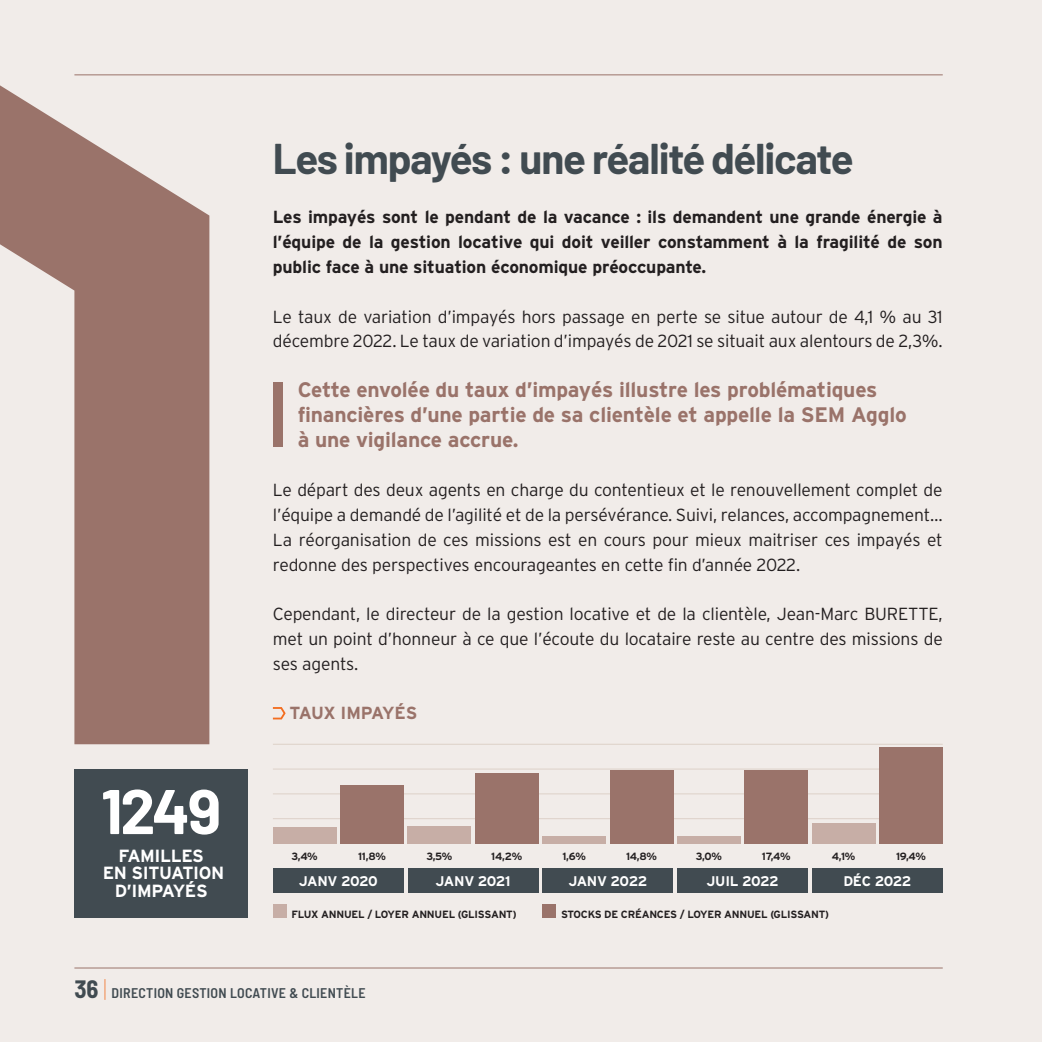
<style>
.page{position:relative;width:1042px;height:1042px;background:#f1ece9}
.page>*{position:absolute;margin:0;border:0;box-sizing:border-box;transform-origin:0 0}
.t1{font:700 63px "Barlow";color:#fff}
.t2{font:700 42px "Barlow";letter-spacing:-.03em;color:#414b51}
.t3{font:700 21px/24.8px "Interstate";letter-spacing:-.01em;color:#9a736a}
.t4{font:700 17.68px/17.7px "Interstate";letter-spacing:-.02em;color:#fff;text-align:center}
.t5{font:300 17.5px/24.8px "Interstate";letter-spacing:-.01em;color:#231f20;text-align:justify}
.t6{font:700 17.5px/24.8px "Interstate";letter-spacing:-.01em;color:#231f20;text-align:justify}
.t7{font:700 17.5px "Interstate";letter-spacing:-.025em;color:#9a736a}
.t8{font:700 14px "Interstate";letter-spacing:-.04em;color:#fff}
.t9{font:600 semi-condensed 14px "Barlow";letter-spacing:.02em;color:#414b51}
.t10{font:700 10.5px "Interstate";letter-spacing:-.02em;color:#231f20}
.s1{font-weight:700;font-size:24.5px}
.s2{font-weight:100;font-size:24.5px;color:#f36e21}
</style>
<div class="page">
<svg style="left:0;top:85px;width:209px;height:659px;fill:#9a736a"></svg>
<hr style="left:74px;top:967px;width:869px;height:1px;background:#9a736a">
<hr style="left:74px;top:74px;width:869px;height:1px;background:#9a736a">
<hr style="left:273px;top:818px;width:670px;height:1px;background:#ddd1c8">
<hr style="left:273px;top:793px;width:670px;height:1px;background:#ddd1c8">
<hr style="left:273px;top:769px;width:670px;height:1px;background:#ddd1c8">
<hr style="left:273px;top:744px;width:670px;height:1px;background:#ddd1c8">
<div style="left:273px;top:868px;width:131px;height:25px;background:#414b51"></div>
<div style="left:408px;top:868px;width:130px;height:25px;background:#414b51"></div>
<div style="left:542px;top:868px;width:131px;height:25px;background:#414b51"></div>
<div style="left:677px;top:868px;width:131px;height:25px;background:#414b51"></div>
<div style="left:812px;top:868px;width:131px;height:25px;background:#414b51"></div>
<div style="left:273px;top:826px;width:63px;height:17px;background:#c7aea6"></div>
<div style="left:408px;top:826px;width:63px;height:17px;background:#c7aea6"></div>
<div style="left:542px;top:835px;width:64px;height:8px;background:#c7aea6"></div>
<div style="left:677px;top:835px;width:63px;height:8px;background:#c7aea6"></div>
<div style="left:812px;top:823px;width:63px;height:20px;background:#c7aea6"></div>
<div style="left:340px;top:785px;width:64px;height:58px;background:#9a736a"></div>
<div style="left:475px;top:773px;width:63px;height:70px;background:#9a736a"></div>
<div style="left:610px;top:770px;width:63px;height:73px;background:#9a736a"></div>
<div style="left:744px;top:770px;width:64px;height:73px;background:#9a736a"></div>
<div style="left:879px;top:747px;width:64px;height:96px;background:#9a736a"></div>
<div style="left:273px;top:904px;width:13px;height:14px;background:#c7aea6"></div>
<div style="left:542px;top:904px;width:14px;height:14px;background:#9a736a"></div>
<svg style="left:273px;top:707px;width:13px;height:12px"></svg>
<div style="left:273px;top:382px;width:10px;height:64px;background:#9a736a"></div>
<div style="left:74px;top:769px;width:174px;height:149px;background:#414b51"></div>
<p class="t2" style="left:273px;top:132px;width:582px">Les impayés : une réalité délicate</p>
<p class="t6" style="left:273px;top:205px;width:671px">Les impayés sont le pendant de la vacance : ils demandent une grande énergie à l’équipe de la gestion locative qui doit veiller constamment à la fragilité de son public face à une situation économique préoccupante.</p>
<p class="t5" style="left:273px;top:304px;width:671px">Le taux de variation d’impayés hors passage en perte se situe autour de 4,1 % au 31 décembre 2022. Le taux de variation d’impayés de 2021 se situait aux alentours de 2,3%.</p>
<p class="t3" style="left:298px;top:377px;width:610px">Cette envolée du taux d’impayés illustre les problématiques financières d’une partie de sa clientèle et appelle la SEM Agglo à une vigilance accrue.</p>
<p class="t5" style="left:273px;top:477px;width:671px">Le départ des deux agents en charge du contentieux et le renouvellement complet de l’équipe a demandé de l’agilité et de la persévérance. Suivi, relances, accompagnement… La réorganisation de ces missions est en cours pour mieux maitriser ces impayés et redonne des perspectives encourageantes en cette fin d’année 2022.</p>
<p class="t5" style="left:273px;top:601px;width:671px">Cependant, le directeur de la gestion locative et de la clientèle, Jean-Marc BURETTE, met un point d’honneur à ce que l’écoute du locataire reste au centre des missions de ses agents.</p>
<p class="t1" style="left:101px;top:772px;width:121px">1249</p>
<p class="t4" style="left:103px;top:846px;width:123px">FAMILLES<br>EN SITUATION<br>D’IMPAYÉS</p>
<p class="t7" style="left:289px;top:703px;width:129px">TAUX IMPAYÉS</p>
<p class="t10" style="left:291px;top:850px;width:28px">3,4%</p>
<p class="t10" style="left:358px;top:850px;width:29px">11,8%</p>
<p class="t10" style="left:426px;top:850px;width:28px">3,5%</p>
<p class="t10" style="left:491px;top:850px;width:32px">14,2%</p>
<p class="t10" style="left:562px;top:850px;width:25px">1,6%</p>
<p class="t10" style="left:626px;top:850px;width:32px">14,8%</p>
<p class="t10" style="left:696px;top:850px;width:28px">3,0%</p>
<p class="t10" style="left:762px;top:850px;width:30px">17,4%</p>
<p class="t10" style="left:832px;top:850px;width:25px">4,1%</p>
<p class="t10" style="left:896px;top:850px;width:31px">19,4%</p>
<p class="t8" style="left:568px;top:873px;width:80px">JANV 2022</p>
<p class="t8" style="left:706px;top:873px;width:74px">JUIL 2022</p>
<p class="t8" style="left:843px;top:873px;width:69px">DÉC 2022</p>
<p class="t10" style="left:291px;top:908px;width:227px">FLUX ANNUEL / LOYER ANNUEL (GLISSANT)</p>
<p class="t10" style="left:561px;top:908px;width:269px">STOCKS DE CRÉANCES / LOYER ANNUEL (GLISSANT)</p>
<p class="t8" style="left:299px;top:873px;width:80px">JANV 2020</p>
<p class="t8" style="left:436px;top:873px;width:76px">JANV 2021</p>
<p class="t9" style="left:74px;top:984px;width:293px"><span class="s1">36</span> <span class="s2">|</span> DIRECTION GESTION LOCATIVE &amp; CLIENTÈLE</p>
</div>
